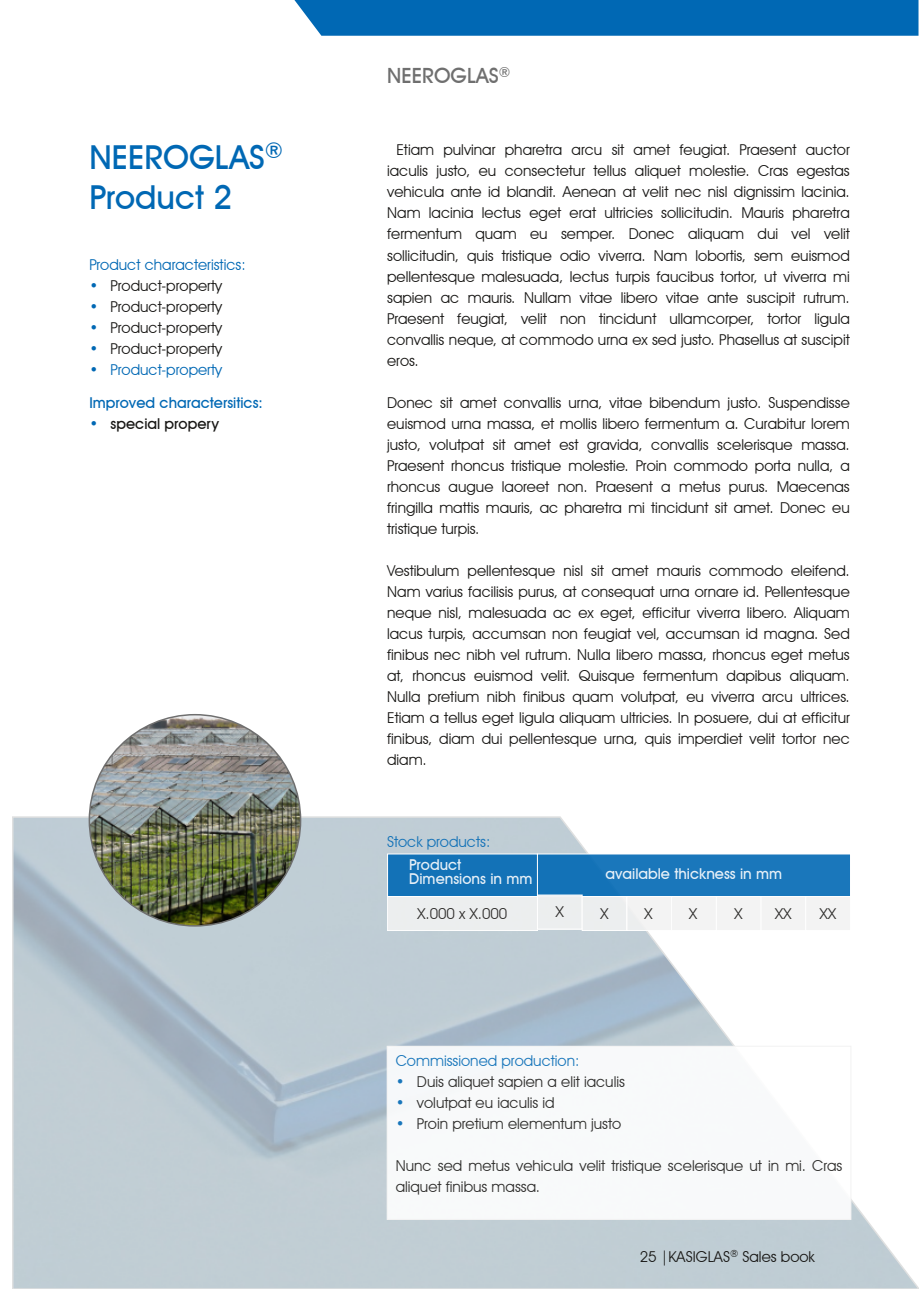
<style>
.page{position:relative;width:919px;height:1289px;background:#fff}
.page>*{position:absolute;margin:0;border:0;box-sizing:border-box;transform-origin:0 0}
.t1{font:500 33px/40.5px "Avant Garde IT Cby BT";color:#0068b4}
.t2{font:500 21px "Avant Garde IT Cby BT";color:#6f6f6f}
.t3{font:15px/21px "Avant Garde IT Cby BT";color:#181715;text-align:justify}
.t4{font:15px/21px "Avant Garde IT Cby BT";color:rgb(24 23 21/.9)}
.t5{font:500 15px/14.2px "Avant Garde IT Cby BT";color:rgb(255 255 255/.9)}
.t6{font:15px "Avant Garde IT Cby BT";color:#0068b4}
.t7{font:15px "Avant Garde IT Cby BT";color:rgb(0 104 180/.9)}
.t8{font:500 15px "Avant Garde IT Cby BT";color:#0068b4}
.t9{font:500 15px "Avant Garde IT Cby BT";color:#181715}
.s1{color:#0068b4}
.s2{color:rgb(0 104 180/.9)}
</style>
<div class="page">
<div style="left:294px;top:0;width:624px;height:36px;background:#0068b4"></div>
<svg style="left:12px;top:815px;width:906px;height:473px"></svg>
<img style="left:89px;top:714px;width:211px;height:211px;border-radius:50%">
<div style="left:387px;top:1046px;width:463px;height:173px;background:#f8f9fa"></div>
<div style="left:387px;top:854px;width:150px;height:42px;background:#1372b7"></div>
<div style="left:387px;top:853px;width:151px;height:44px;border:1px solid #fff"></div>
<div style="left:387px;top:896px;width:150px;height:34px;background:#f2f2f2"></div>
<div style="left:387px;top:896px;width:151px;height:35px;border:1px solid #fff"></div>
<div style="left:537px;top:854px;width:313px;height:42px;background:#1a77bb"></div>
<div style="left:537px;top:853px;width:313px;height:44px;border:1px solid #fff"></div>
<div style="left:537px;top:895px;width:45px;height:34px;background:#f2f2f2"></div>
<div style="left:537px;top:894px;width:45px;height:35px;border:1px solid #fff"></div>
<div style="left:582px;top:896px;width:45px;height:34px;background:#f2f2f2"></div>
<div style="left:581px;top:896px;width:46px;height:35px;border:1px solid #fff"></div>
<div style="left:627px;top:896px;width:44px;height:34px;background:#f2f2f2"></div>
<div style="left:626px;top:896px;width:46px;height:35px;border:1px solid #fff"></div>
<div style="left:671px;top:896px;width:45px;height:34px;background:#f2f2f2"></div>
<div style="left:671px;top:896px;width:45px;height:35px;border:1px solid #fff"></div>
<div style="left:716px;top:896px;width:45px;height:34px;background:#f2f2f2"></div>
<div style="left:715px;top:896px;width:46px;height:35px;border:1px solid #fff"></div>
<div style="left:761px;top:896px;width:44px;height:34px;background:#f2f2f2"></div>
<div style="left:760px;top:896px;width:46px;height:35px;border:1px solid #fff"></div>
<div style="left:805px;top:896px;width:45px;height:34px;background:#f2f2f2"></div>
<div style="left:805px;top:896px;width:45px;height:35px;border:1px solid #fff"></div>
<h1 class="t1" style="left:89px;top:136px;width:195px">NEEROGLAS<sup>®<br></sup>Product 2</h1>
<p class="t6" style="left:89px;top:256px;width:158px">Product characteristics:</p>
<p class="t3" style="left:89px;top:275px;width:134px"><span class="s1">•</span> Product-property</p>
<p class="t3" style="left:89px;top:296px;width:134px"><span class="s1">•</span> Product-property</p>
<p class="t3" style="left:89px;top:317px;width:134px"><span class="s1">•</span> Product-property</p>
<p class="t3" style="left:89px;top:338px;width:134px"><span class="s1">•</span> Product-property</p>
<p class="t6" style="left:89px;top:361px;width:134px">• Product-property</p>
<p class="t8" style="left:89px;top:394px;width:175px">Improved charactersitics:</p>
<p class="t9" style="left:89px;top:415px;width:131px"><span class="s1">•</span> special propery</p>
<h2 class="t2" style="left:387px;top:63px;width:125px">NEEROGLAS<sup>®</sup></h2>
<p class="t3" style="left:387px;top:139px;width:464px;text-indent:9px">Etiam pulvinar pharetra arcu sit amet feugiat. Praesent auctor iaculis justo, eu consectetur tellus aliquet molestie. Cras egestas vehicula ante id blandit. Aenean at velit nec nisl dignissim lacinia.<br>Nam lacinia lectus eget erat ultricies sollicitudin. Mauris pharetra fermentum quam eu semper. Donec aliquam dui vel velit sollicitudin, quis tristique odio viverra. Nam lobortis, sem euismod pellentesque malesuada, lectus turpis faucibus tortor, ut viverra mi sapien ac mauris. Nullam vitae libero vitae ante suscipit rutrum.<br>Praesent feugiat, velit non tincidunt ullamcorper, tortor ligula convallis neque, at commodo urna ex sed justo. Phasellus at suscipit eros.</p>
<p class="t3" style="left:387px;top:391px;width:464px">Donec sit amet convallis urna, vitae bibendum justo. Suspendisse euismod urna massa, et mollis libero fermentum a. Curabitur lorem justo, volutpat sit amet est gravida, convallis scelerisque massa.<br>Praesent rhoncus tristique molestie. Proin commodo porta nulla, a rhoncus augue laoreet non. Praesent a metus purus. Maecenas fringilla mattis mauris, ac pharetra mi tincidunt sit amet. Donec eu tristique turpis.</p>
<p class="t3" style="left:387px;top:559px;width:464px">Vestibulum pellentesque nisl sit amet mauris commodo eleifend.<br>Nam varius facilisis purus, at consequat urna ornare id. Pellentesque neque nisl, malesuada ac ex eget, efficitur viverra libero. Aliquam lacus turpis, accumsan non feugiat vel, accumsan id magna. Sed finibus nec nibh vel rutrum. Nulla libero massa, rhoncus eget metus at, rhoncus euismod velit. Quisque fermentum dapibus aliquam.<br>Nulla pretium nibh finibus quam volutpat, eu viverra arcu ultrices.<br>Etiam a tellus eget ligula aliquam ultricies. In posuere, dui at efficitur finibus, diam dui pellentesque urna, quis imperdiet velit tortor nec diam.</p>
<p class="t7" style="left:387px;top:833px;width:105px">Stock products:</p>
<p class="t5" style="left:409px;top:857px;width:125px">Product<br>Dimensions in mm</p>
<p class="t4" style="left:417px;top:903px;width:91px">X.000 x X.000</p>
<p class="t5" style="left:605px;top:866px;width:178px">available thickness in mm</p>
<p class="t4" style="left:555px;top:901px;width:10px">X</p>
<p class="t4" style="left:600px;top:902px;width:10px">X</p>
<p class="t4" style="left:644px;top:902px;width:10px">X</p>
<p class="t4" style="left:688px;top:902px;width:10px">X</p>
<p class="t4" style="left:734px;top:902px;width:10px">X</p>
<p class="t4" style="left:774px;top:902px;width:19px">XX</p>
<p class="t4" style="left:819px;top:902px;width:19px">XX</p>
<p class="t7" style="left:395px;top:1051px;width:185px">Commissioned production:</p>
<p class="t4" style="left:395px;top:1070px;width:231px"><span class="s2">•</span> Duis aliquet sapien a elit iaculis</p>
<p class="t4" style="left:395px;top:1091px;width:160px"><span class="s2">•</span> volutpat eu iaculis id</p>
<p class="t4" style="left:395px;top:1112px;width:227px"><span class="s2">•</span> Proin pretium elementum justo</p>
<p class="t4" style="left:395px;top:1154px;width:448px">Nunc sed metus vehicula velit tristique scelerisque ut in mi. Cras aliquet finibus massa.</p>
<p class="t3" style="left:639px;top:1245px;width:176px">25 |KASIGLAS<sup>®</sup> Sales book</p>
</div>
